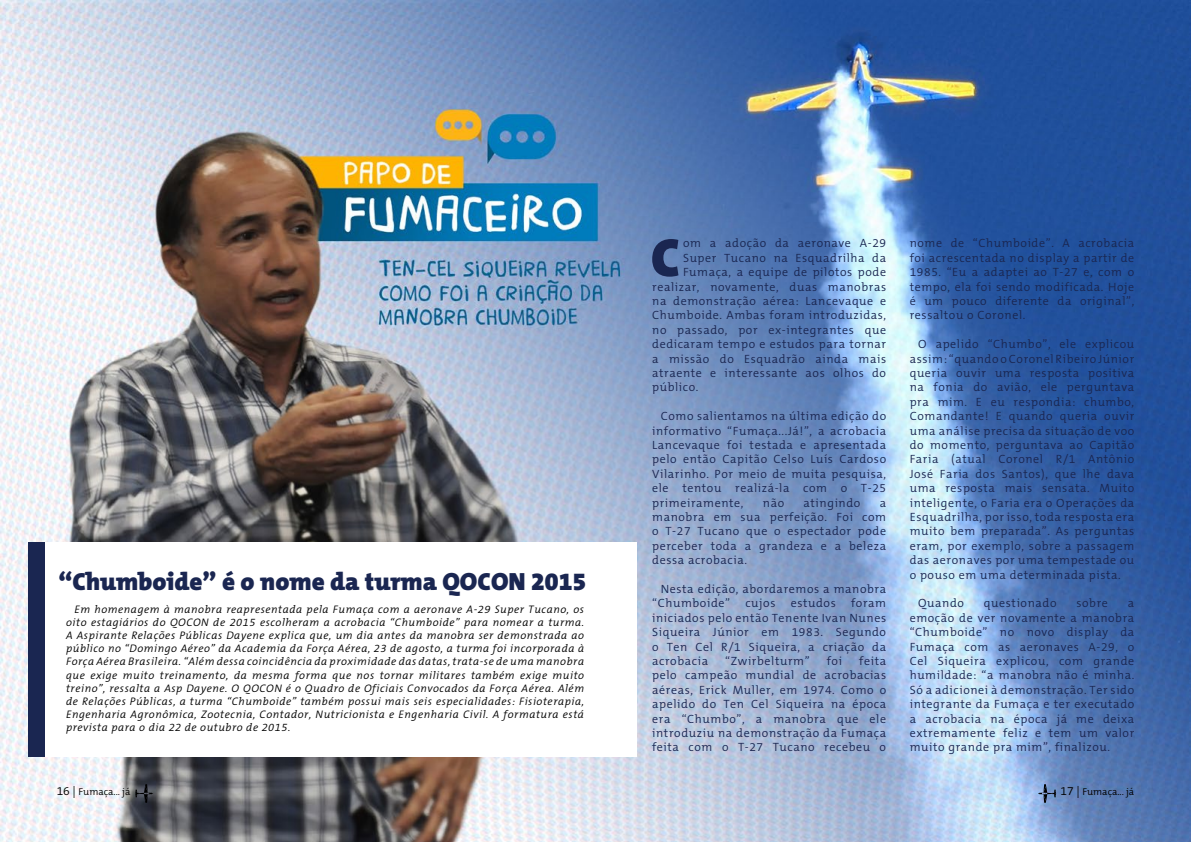
<style>
.page{position:relative;width:1191px;height:842px;background:#fff}
.page>*{position:absolute;margin:0;border:0;box-sizing:border-box;transform-origin:0 0}
.t1{font:900 54.7px "The Mix B9";color:#1a2651}
.t2{font:900 25px "The Mix B9";color:#1a2651}
.t3{font:300 12px/14.4px "The Mix B4";letter-spacing:.05em;color:#1a2651;text-align:justify}
.t4{font:italic 300 11px/13.2px "The Mix B4";letter-spacing:.05em;color:#000;text-align:justify}
.t5{font:300 10px "The Mix B4";color:#000}
.s1{font-size:12px}
</style>
<div class="page">
<img style="left:0;top:0;width:1191px;height:842px">
<svg style="left:135px;top:784px;width:18px;height:19px"></svg>
<svg style="left:1038px;top:784px;width:19px;height:19px"></svg>
<div style="left:28px;top:543px;width:182px;height:214px;background:#1a2651"></div>
<div style="left:45px;top:543px;width:591px;height:214px;background:#fff"></div>
<h2 class="t2" style="left:58px;top:568px;width:529px">“Chumboide” é o nome da turma QOCON 2015</h2>
<p class="t4" style="left:66px;top:603px;width:519px;text-indent:9px">Em homenagem à manobra reapresentada pela Fumaça com a aeronave A-29 Super Tucano, os oito estagiários do QOCON de 2015 escolheram a acrobacia “Chumboide” para nomear a turma.<br>A Aspirante Relações Públicas Dayene explica que, um dia antes da manobra ser demonstrada ao público no “Domingo Aéreo” da Academia da Força Aérea, 23 de agosto, a turma foi incorporada à Força Aérea Brasileira. “Além dessa coincidência da proximidade das datas, trata-se de uma manobra que exige muito treinamento, da mesma forma que nos tornar militares também exige muito treino”, ressalta a Asp Dayene. O QOCON é o Quadro de Oficiais Convocados da Força Aérea. Além de Relações Públicas, a turma “Chumboide” também possui mais seis especialidades: Fisioterapia, Engenharia Agronômica, Zootecnia, Contador, Nutricionista e Engenharia Civil. A formatura está prevista para o dia 22 de outubro de 2015.</p>
<h1 class="t1" style="left:650px;top:228px;width:31px">C</h1>
<p class="t3" style="left:683px;top:236px;width:205px">om a adoção da aeronave A-29</p>
<p class="t3" style="left:683px;top:251px;width:205px">Super Tucano na Esquadrilha da</p>
<p class="t3" style="left:683px;top:265px;width:205px">Fumaça, a equipe de pilotos pode</p>
<p class="t3" style="left:652px;top:280px;width:235px">realizar, novamente, duas manobras</p>
<p class="t3" style="left:652px;top:294px;width:235px">na demonstração aérea: Lancevaque e</p>
<p class="t3" style="left:652px;top:308px;width:235px">Chumboide. Ambas foram introduzidas,</p>
<p class="t3" style="left:652px;top:323px;width:235px">no passado, por ex-integrantes que</p>
<p class="t3" style="left:652px;top:337px;width:235px">dedicaram tempo e estudos para tornar</p>
<p class="t3" style="left:652px;top:352px;width:235px">a missão do Esquadrão ainda mais</p>
<p class="t3" style="left:652px;top:366px;width:235px">atraente e interessante aos olhos do</p>
<p class="t3" style="left:652px;top:380px;width:48px">público.</p>
<p class="t3" style="left:652px;top:409px;width:235px;text-indent:9px">Como salientamos na última edição do informativo “Fumaça...Já!”, a acrobacia Lancevaque foi testada e apresentada pelo então Capitão Celso Luís Cardoso Vilarinho. Por meio de muita pesquisa, ele tentou realizá-la com o T-25 primeiramente,</p>
<p class="t3" style="left:763px;top:496px;width:23px">não</p>
<p class="t3" style="left:803px;top:496px;width:58px">atingindo</p>
<p class="t3" style="left:652px;top:496px;width:235px;text-indent:227px">a manobra em sua perfeição. Foi com o T-27 Tucano que o espectador pode perceber toda a grandeza e a beleza dessa acrobacia.</p>
<p class="t3" style="left:652px;top:582px;width:235px;text-indent:9px">Nesta edição, abordaremos a manobra “Chumboide”</p>
<p class="t3" style="left:652px;top:596px;width:235px;text-indent:199px">foram iniciados pelo então Tenente Ivan Nunes Siqueira Júnior em 1983. Segundo o Ten Cel R/1 Siqueira, a criação da acrobacia</p>
<p class="t3" style="left:745px;top:596px;width:32px">cujos</p>
<p class="t3" style="left:790px;top:596px;width:47px">estudos</p>
<p class="t3" style="left:725px;top:654px;width:86px">“Zwirbelturm”</p>
<p class="t3" style="left:827px;top:654px;width:17px">foi</p>
<p class="t3" style="left:652px;top:654px;width:235px;text-indent:207px">feita pelo campeão mundial de acrobacias aéreas, Erick Muller, em 1974. Como o apelido do Ten Cel Siqueira na época era “Chumbo”, a manobra que ele introduziu na demonstração da Fumaça feita com o T-27 Tucano recebeu o</p>
<p class="t3" style="left:909px;top:236px;width:226px">nome de “Chumboide”. A acrobacia foi acrescentada no display a partir de 1985. “Eu a adaptei ao T-27 e, com o tempo, ela foi sendo modificada. Hoje é um pouco diferente da original”, ressaltou o Coronel.</p>
<p class="t3" style="left:909px;top:337px;width:226px;text-indent:9px">O apelido “Chumbo”, ele explicou assim: “quando o Coronel Ribeiro Júnior queria ouvir uma resposta positiva na fonia do avião, ele perguntava pra mim. E eu respondia: chumbo, Comandante! E quando queria ouvir uma análise precisa da situação de voo do momento, perguntava ao Capitão Faria (atual Coronel R/1 Antônio José Faria dos Santos), que lhe dava uma resposta mais sensata. Muito inteligente, o Faria era o Operações da Esquadrilha, por isso, toda resposta era muito bem preparada”. As perguntas eram, por exemplo, sobre a passagem das aeronaves por uma tempestade ou o pouso em uma determinada pista.</p>
<p class="t3" style="left:918px;top:596px;width:47px">Quando</p>
<p class="t3" style="left:984px;top:596px;width:74px">questionado</p>
<p class="t3" style="left:1076px;top:596px;width:33px">sobre</p>
<p class="t3" style="left:909px;top:596px;width:226px;text-indent:218px">a emoção de ver novamente a manobra “Chumboide” no novo display da Fumaça com as aeronaves A-29, o Cel Siqueira explicou, com grande humildade: “a manobra não é minha.<br>Só a adicionei à demonstração. Ter sido integrante da Fumaça e ter executado a acrobacia na época já me deixa extremamente feliz e tem um valor muito grande pra mim”, finalizou.</p>
<p class="t5" style="left:57px;top:786px;width:75px"><span class="s1">16 |</span> Fumaça... já</p>
<p class="t5" style="left:1060px;top:786px;width:75px"><span class="s1">17 |</span> Fumaça... já</p>
</div>
